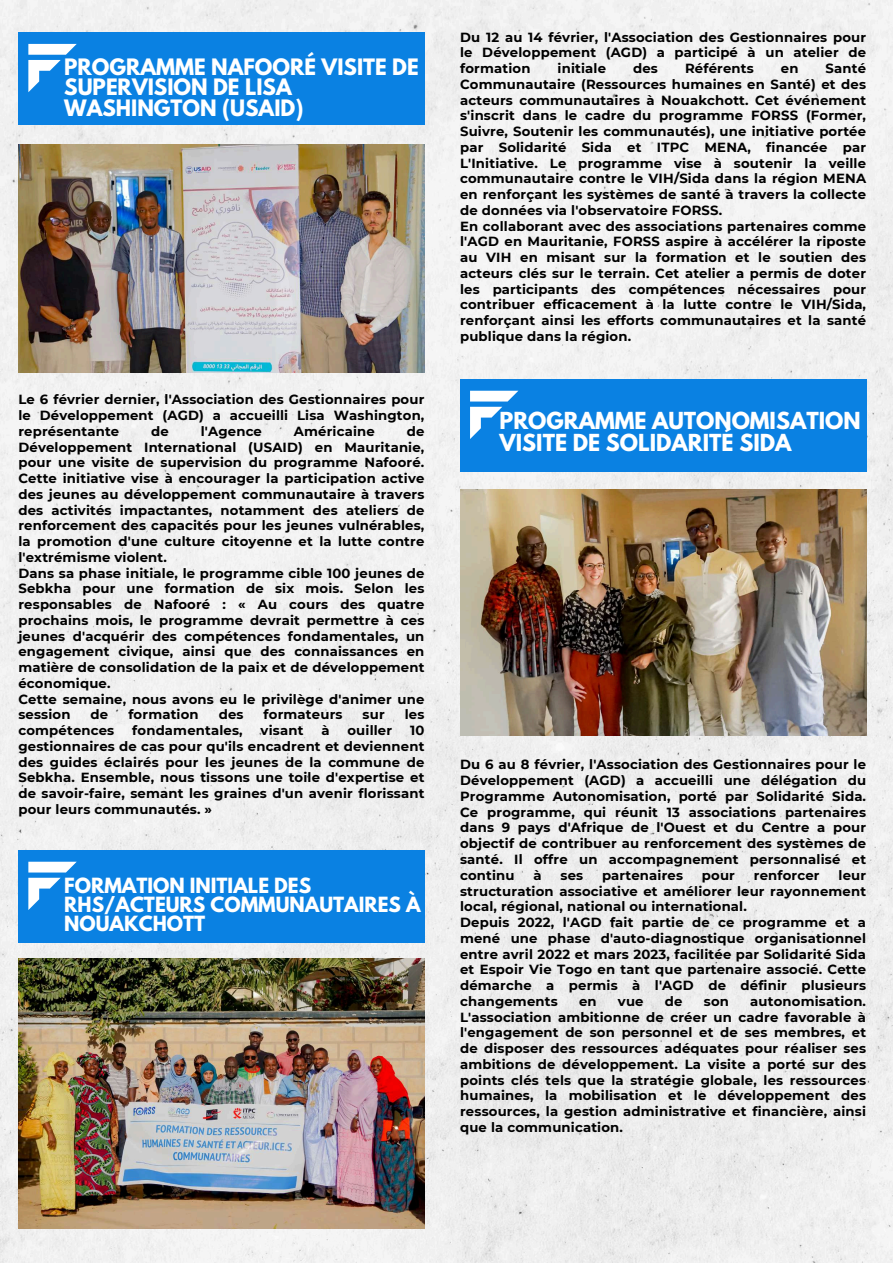
<style>
.page{position:relative;width:893px;height:1263px;background:#f0f0f0}
.page>*{position:absolute;margin:0;border:0;box-sizing:border-box;transform-origin:0 0}
.t1{font:700 20.77px/21.9px "League Spartan";color:#fff}
.t2{font:700 20.02px/20.9px "League Spartan";color:#fff}
.t3{font:700 18.52px/19.1px "League Spartan";color:#fff}
.t4{font:700 13.2px/15.8px "Montserrat";letter-spacing:.015em;color:#000;text-align:justify}
</style>
<div class="page">
<div style="left:18px;top:33px;width:406px;height:92px;background:#0a81e2"></div>
<svg style="left:28px;top:44px;width:49px;height:48px"></svg>
<div style="left:18px;top:850px;width:406px;height:92px;background:#0a81e2"></div>
<svg style="left:28px;top:878px;width:33px;height:32px"></svg>
<svg style="left:28px;top:862px;width:49px;height:10px"></svg>
<div style="left:460px;top:379px;width:406px;height:92px;background:#0a81e2"></div>
<svg style="left:470px;top:407px;width:32px;height:32px"></svg>
<svg style="left:470px;top:391px;width:48px;height:10px"></svg>
<img style="left:18px;top:145px;width:407px;height:227px">
<img style="left:18px;top:958px;width:407px;height:271px">
<img style="left:460px;top:489px;width:406px;height:247px">
<h2 class="t2" style="left:64px;top:59px;width:356px">PROGRAMME NAFOORÉ VISITE DE<br>SUPERVISION DE LISA<br>WASHINGTON (USAID)</h2>
<p class="t4" style="left:18px;top:392px;width:407px">Le 6 février dernier, l'Association des Gestionnaires pour le Développement (AGD) a accueilli Lisa Washington, représentante</p>
<p class="t4" style="left:151px;top:423px;width:19px">de</p>
<p class="t4" style="left:201px;top:423px;width:63px">l'Agence</p>
<p class="t4" style="left:294px;top:423px;width:82px">Américaine</p>
<p class="t4" style="left:18px;top:423px;width:407px;text-align:left;text-indent:388px">de Développement International (USAID) en Mauritanie, pour une visite de supervision du programme Nafooré.<br>Cette initiative vise à encourager la participation active des jeunes au développement communautaire à travers des activités impactantes, notamment des ateliers de renforcement des capacités pour les jeunes vulnérables, la promotion d'une culture citoyenne et la lutte contre l'extrémisme violent.<br>Dans sa phase initiale, le programme cible 100 jeunes de Sebkha pour une formation de six mois. Selon les responsables de Nafooré : « Au cours des quatre prochains mois, le programme devrait permettre à ces jeunes d'acquérir des compétences fondamentales, un engagement civique, ainsi que des connaissances en matière de consolidation de la paix et de développement économique.<br>Cette semaine, nous avons eu le privilège d'animer une session</p>
<p class="t4" style="left:91px;top:707px;width:19px">de</p>
<p class="t4" style="left:128px;top:707px;width:72px">formation</p>
<p class="t4" style="left:219px;top:707px;width:26px">des</p>
<p class="t4" style="left:264px;top:707px;width:80px">formateurs</p>
<p class="t4" style="left:362px;top:707px;width:24px">sur</p>
<p class="t4" style="left:405px;top:707px;width:21px">les</p>
<p class="t4" style="left:18px;top:722px;width:97px">compétences</p>
<p class="t4" style="left:132px;top:722px;width:112px">fondamentales,</p>
<p class="t4" style="left:261px;top:722px;width:44px">visant</p>
<p class="t4" style="left:321px;top:722px;width:10px">à</p>
<p class="t4" style="left:347px;top:722px;width:46px">ouiller</p>
<p class="t4" style="left:18px;top:722px;width:407px;text-indent:392px">10 gestionnaires de cas pour qu'ils encadrent et deviennent des guides éclairés pour les jeunes de la commune de Sebkha. Ensemble, nous tissons une toile d'expertise et de savoir-faire, semant les graines d'un avenir florissant pour leurs communautés. »</p>
<h3 class="t3" style="left:64px;top:878px;width:358px">FORMATION INITIALE DES<br>RHS/ACTEURS COMMUNAUTAIRES À<br>NOUAKCHOTT</h3>
<p class="t4" style="left:460px;top:29px;width:407px">Du 12 au 14 février, l'Association des Gestionnaires pour le Développement (AGD) a participé à un atelier de formation</p>
<p class="t4" style="left:557px;top:61px;width:50px">initiale</p>
<p class="t4" style="left:633px;top:61px;width:26px">des</p>
<p class="t4" style="left:685px;top:61px;width:70px">Référents</p>
<p class="t4" style="left:781px;top:61px;width:19px">en</p>
<p class="t4" style="left:460px;top:61px;width:407px;text-align:left;text-indent:365px">Santé Communautaire (Ressources humaines en Santé) et des acteurs communautaires à Nouakchott. Cet événement s'inscrit dans le cadre du programme FORSS (Former, Suivre, Soutenir les communautés), une initiative portée par Solidarité Sida et ITPC MENA, financée par L'Initiative. Le programme vise à soutenir la veille communautaire contre le VIH/Sida dans la région MENA en renforçant les systèmes de santé à travers la collecte de données via l'observatoire FORSS.<br>En collaborant avec des associations partenaires comme l'AGD en Mauritanie, FORSS aspire à accélérer la riposte au VIH en misant sur la formation et le soutien des acteurs clés sur le terrain. Cet atelier a permis de doter les participants des compétences nécessaires pour contribuer efficacement à la lutte contre le VIH/Sida, renforçant ainsi les efforts communautaires et la santé publique dans la région.</p>
<h1 class="t1" style="left:499px;top:412px;width:362px">PROGRAMME AUTONOMISATION<br>VISITE DE SOLIDARITÉ SIDA</h1>
<p class="t4" style="left:460px;top:757px;width:407px">Du 6 au 8 février, l'Association des Gestionnaires pour le Développement (AGD) a accueilli une délégation du Programme Autonomisation, porté par Solidarité Sida.<br>Ce programme, qui réunit 13 associations partenaires dans 9 pays d'Afrique de l'Ouest et du Centre a pour objectif de contribuer au renforcement des systèmes de santé. Il offre un accompagnement personnalisé et continu</p>
<p class="t4" style="left:533px;top:867px;width:10px">à</p>
<p class="t4" style="left:560px;top:867px;width:24px">ses</p>
<p class="t4" style="left:602px;top:867px;width:83px">partenaires</p>
<p class="t4" style="left:702px;top:867px;width:35px">pour</p>
<p class="t4" style="left:754px;top:867px;width:67px">renforcer</p>
<p class="t4" style="left:460px;top:867px;width:407px;text-align:left;text-indent:378px">leur structuration associative et améliorer leur rayonnement local, régional, national ou international.<br>Depuis 2022, l'AGD fait partie de ce programme et a mené une phase d'auto-diagnostique organisationnel entre avril 2022 et mars 2023, facilitée par Solidarité Sida et Espoir Vie Togo en tant que partenaire associé. Cette démarche a permis à l'AGD de définir plusieurs changements</p>
<p class="t4" style="left:460px;top:993px;width:407px;text-indent:290px">autonomisation.<br>L'association ambitionne de créer un cadre favorable à l'engagement de son personnel et de ses membres, et de disposer des ressources adéquates pour réaliser ses ambitions de développement. La visite a porté sur des points clés tels que la stratégie globale, les ressources humaines, la mobilisation et le développement des ressources, la gestion administrative et financière, ainsi que la communication.</p>
<p class="t4" style="left:579px;top:993px;width:19px">en</p>
<p class="t4" style="left:618px;top:993px;width:27px">vue</p>
<p class="t4" style="left:665px;top:993px;width:19px">de</p>
<p class="t4" style="left:704px;top:993px;width:27px">son</p>
</div>
